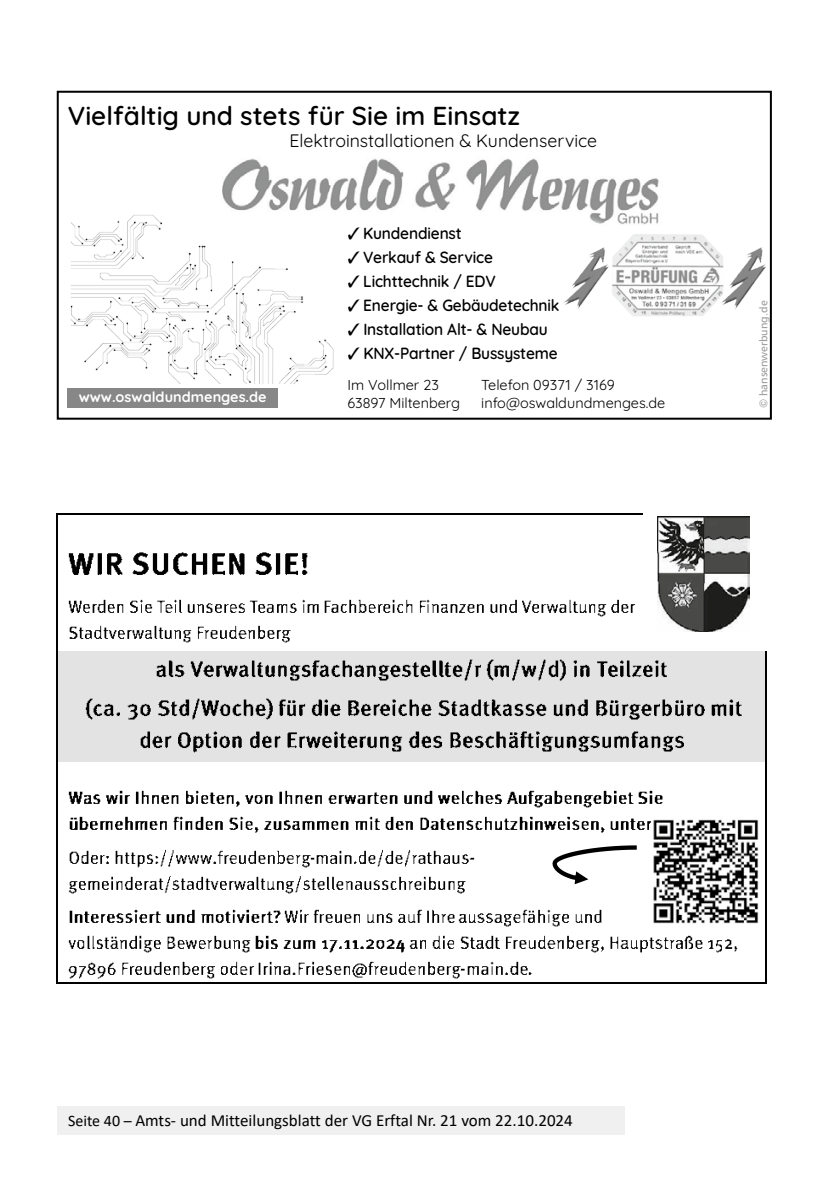
<style>
.page{position:relative;width:840px;height:1191px;background:#fff}
.page>*{position:absolute;margin:0;border:0;box-sizing:border-box;transform-origin:0 0}
.t1{font:600 26px "Quicksand";color:#000}
.t2{font:18px "Quicksand";color:#000}
.t3{font:17px "Calibri";color:#000}
.t4{font:600 16.2px "Quicksand";letter-spacing:-.01em;color:#000;scale:.95 1}
.t5{font:14.4px/17.2px "Quicksand";color:#000}
.t6{font:700 14.4px "Quicksand";color:#fff}
.t7{font:11px "Humanist 777 BT Roman B";color:#9c9c9d}
.s1{font-size:16px}
</style>
<div class="page">
<img style="left:222px;top:158px;width:437px;height:67px">
<div style="left:57px;top:91px;width:714px;height:329px;border:2px solid #000"></div>
<div style="left:68px;top:387px;width:210px;height:20px;background:#868786"></div>
<img style="left:70px;top:210px;width:272px;height:174px">
<img style="left:563px;top:227px;width:207px;height:97px">
<hr style="left:58px;top:513px;width:584px;height:1px;background:#000">
<svg style="left:57px;top:513px;width:1px;height:26px"></svg>
<img style="left:68px;top:552px;width:240px;height:23px">
<hr style="left:57px;top:539px;width:1px;height:53px;background:#000">
<img style="left:68px;top:599px;width:251px;height:14px">
<img style="left:324px;top:599px;width:312px;height:18px">
<svg style="left:57px;top:592px;width:1px;height:26px"></svg>
<img style="left:69px;top:625px;width:222px;height:18px">
<hr style="left:57px;top:618px;width:1px;height:34px;background:#000">
<div style="left:58px;top:652px;width:706px;height:39px;background:#e3e3e3"></div>
<img style="left:156px;top:651px;width:34px;height:27px">
<img style="left:190px;top:651px;width:296px;height:30px">
<img style="left:486px;top:651px;width:190px;height:30px">
<hr style="left:57px;top:652px;width:1px;height:39px;background:#000">
<hr style="left:764px;top:652px;width:2px;height:39px;background:#000">
<div style="left:58px;top:691px;width:706px;height:31px;background:#e3e3e3"></div>
<img style="left:86px;top:698px;width:187px;height:22px">
<img style="left:278px;top:699px;width:101px;height:18px">
<img style="left:379px;top:699px;width:326px;height:21px">
<img style="left:711px;top:699px;width:31px;height:18px">
<hr style="left:57px;top:691px;width:1px;height:31px;background:#000">
<hr style="left:764px;top:691px;width:2px;height:31px;background:#000">
<div style="left:58px;top:722px;width:706px;height:40px;background:#e3e3e3"></div>
<img style="left:140px;top:731px;width:544px;height:22px">
<hr style="left:57px;top:722px;width:1px;height:40px;background:#000">
<hr style="left:764px;top:722px;width:2px;height:40px;background:#000">
<hr style="left:764px;top:762px;width:2px;height:22px;background:#000">
<img style="left:68px;top:790px;width:566px;height:18px">
<img style="left:638px;top:791px;width:9px;height:13px">
<img style="left:647px;top:790px;width:16px;height:14px">
<svg style="left:57px;top:762px;width:1px;height:48px"></svg>
<hr style="left:764px;top:784px;width:2px;height:26px;background:#000">
<img style="left:69px;top:817px;width:9px;height:13px">
<img style="left:79px;top:816px;width:26px;height:14px">
<img style="left:105px;top:816px;width:500px;height:17px">
<img style="left:610px;top:818px;width:41px;height:12px">
<hr style="left:57px;top:810px;width:1px;height:33px;background:#000">
<hr style="left:764px;top:810px;width:2px;height:33px;background:#000">
<img style="left:69px;top:850px;width:241px;height:18px">
<img style="left:310px;top:855px;width:5px;height:5px">
<img style="left:316px;top:850px;width:153px;height:17px">
<img style="left:469px;top:857px;width:6px;height:3px">
<svg style="left:57px;top:843px;width:1px;height:26px"></svg>
<hr style="left:764px;top:843px;width:2px;height:26px;background:#000">
<img style="left:68px;top:876px;width:398px;height:18px">
<hr style="left:57px;top:869px;width:1px;height:33px;background:#000">
<hr style="left:764px;top:869px;width:2px;height:33px;background:#000">
<img style="left:69px;top:909px;width:212px;height:14px">
<img style="left:284px;top:909px;width:171px;height:14px">
<img style="left:458px;top:909px;width:144px;height:18px">
<hr style="left:764px;top:902px;width:2px;height:26px;background:#000">
<img style="left:68px;top:935px;width:183px;height:18px">
<img style="left:255px;top:935px;width:150px;height:18px">
<img style="left:409px;top:935px;width:329px;height:18px">
<hr style="left:764px;top:928px;width:2px;height:26px;background:#000">
<img style="left:68px;top:961px;width:187px;height:18px">
<img style="left:258px;top:961px;width:202px;height:18px">
<img style="left:460px;top:966px;width:5px;height:5px">
<img style="left:467px;top:961px;width:60px;height:14px">
<img style="left:527px;top:968px;width:5px;height:7px">
<hr style="left:58px;top:982px;width:706px;height:1px;background:#000">
<svg style="left:57px;top:902px;width:1px;height:81px"></svg>
<hr style="left:764px;top:954px;width:2px;height:28px;background:#000">
<img style="left:653px;top:819px;width:106px;height:105px">
<img style="left:657px;top:516px;width:92px;height:115px">
<svg style="left:552px;top:845px;width:84px;height:39px"></svg>
<div style="left:57px;top:1106px;width:567px;height:28px;background:#f0f0f0"></div>
<h1 class="t1" style="left:68px;top:96px;width:453px">Vielfältig und stets für Sie im Einsatz</h1>
<p class="t2" style="left:289px;top:126px;width:309px">Elektroinstallationen &amp; Kundenservice</p>
<p class="t6" style="left:79px;top:386px;width:189px">www.oswaldundmenges.de</p>
<p class="t4" style="left:347px;top:220px;width:122px">✓ Kundendienst</p>
<p class="t4" style="left:347px;top:244px;width:155px">✓ Verkauf &amp; Service</p>
<p class="t4" style="left:347px;top:268px;width:157px">✓ Lichttechnik / EDV</p>
<p class="t4" style="left:347px;top:292px;width:224px">✓ Energie- &amp; Gebäudetechnik</p>
<p class="t4" style="left:347px;top:316px;width:212px">✓ Installation Alt- &amp; Neubau</p>
<p class="t4" style="left:347px;top:340px;width:223px">✓ KNX-Partner / Bussysteme</p>
<p class="t5" style="left:347px;top:375px;width:114px">Im Vollmer 23<br>63897 Miltenberg</p>
<p class="t5" style="left:481px;top:375px;width:185px">Telefon 09371 / 3169 info@oswaldundmenges.de</p>
<p class="t7" style="left:756px;top:408px;width:109px;rotate:-90deg">© hansenwerbung.de</p>
<p class="t3" style="left:68px;top:1109px;width:506px"><span class="s1">Seite 40 –</span> Amts- und Mitteilungsblatt der VG Erftal Nr. 21 vom 22.10.2024</p>
</div>
